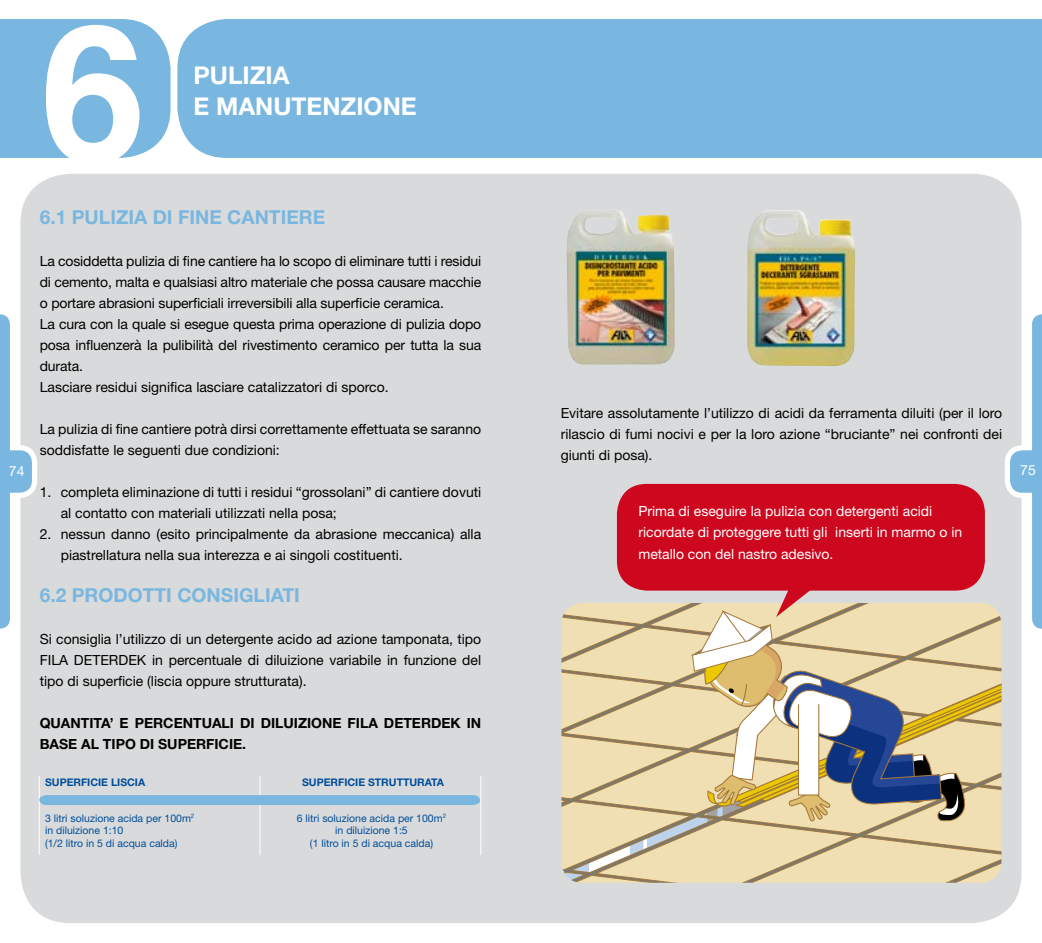
<style>
.page{position:relative;width:1042px;height:943px;background:#fff}
.page>*{position:absolute;margin:0;border:0;box-sizing:border-box;transform-origin:0 0}
.t1{font:700 190.75px "Helvetica Cyr";color:#fff}
.t2{font:700 24.5px/31.5px "Helvetica Neue";color:#fff}
.t3{font:700 19.25px "Helvetica Neue";color:#79b7e0}
.t4{font:14px/21px "Helvetica Neue";color:#000}
.t5{font:14px/21px "Helvetica Neue";color:#fff}
.t6{font:700 14px/21px "Helvetica Neue";color:#000}
.t7{font:10.5px/12.6px "Helvetica Neue";color:#004e9b;text-align:center}
.t8{font:700 10.5px "Helvetica Neue";color:#004e9b}
</style>
<div class="page">
<div style="left:0;top:19px;width:171px;height:139px;background:#79b7e0"></div>
<div style="left:177px;top:19px;width:865px;height:139px;background:#79b7e0"></div>
<div style="left:20px;top:174px;width:1001px;height:749px;background:#d9dadb;border-radius:50px"></div>
<hr style="left:260px;top:776px;width:1px;height:79px;background:#fff">
<hr style="left:480px;top:776px;width:1px;height:79px;background:#fff">
<hr style="left:39px;top:776px;width:1px;height:79px;background:#fff">
<svg style="left:39px;top:795px;width:441px;height:10px;background:#7ab7df"></svg>
<img style="left:566px;top:210px;width:109px;height:104px">
<img style="left:747px;top:210px;width:108px;height:104px">
<svg style="left:0;top:314px;width:37px;height:314px"></svg>
<svg style="left:561px;top:314px;width:481px;height:568px"></svg>
<h1 class="t1" style="left:40px;top:-15px;width:108px">6</h1>
<h2 class="t2" style="left:193px;top:59px;width:225px">PULIZIA<br>E MANUTENZIONE</h2>
<h3 class="t3" style="left:40px;top:205px;width:287px">6.1 PULIZIA DI FINE CANTIERE</h3>
<p class="t4" style="left:40px;top:250px;width:443px">La cosiddetta pulizia di fine cantiere ha lo scopo di eliminare tutti i residui di cemento, malta e qualsiasi altro materiale che possa causare macchie o portare abrasioni superficiali irreversibili alla superficie ceramica.<br>La cura con la quale si esegue questa prima operazione di pulizia dopo posa influenzerà la pulibilità del rivestimento ceramico per tutta la sua durata.<br>Lasciare residui significa lasciare catalizzatori di sporco.</p>
<p class="t4" style="left:40px;top:418px;width:443px">La pulizia di fine cantiere potrà dirsi correttamente effettuata se saranno soddisfatte le seguenti due condizioni:</p>
<p class="t4" style="left:61px;top:481px;width:422px;text-indent:-21px">1. completa eliminazione di tutti i residui “grossolani” di cantiere dovuti al contatto con materiali utilizzati nella posa;</p>
<p class="t4" style="left:61px;top:523px;width:422px;text-indent:-21px">2. nessun danno (esito principalmente da abrasione meccanica) alla piastrellatura nella sua interezza e ai singoli costituenti.</p>
<h3 class="t3" style="left:40px;top:583px;width:262px">6.2 PRODOTTI CONSIGLIATI</h3>
<p class="t4" style="left:40px;top:628px;width:443px;text-align:justify">Si consiglia l’utilizzo di un detergente acido ad azione tamponata, tipo FILA DETERDEK in percentuale di diluizione variabile in funzione del tipo di superficie (liscia oppure strutturata).</p>
<p class="t6" style="left:40px;top:712px;width:443px">QUANTITA’ E PERCENTUALI DI DILUIZIONE FILA DETERDEK IN<br>BASE AL TIPO DI SUPERFICIE.</p>
<p class="t8" style="left:45px;top:776px;width:102px">SUPERFICIE LISCIA</p>
<p class="t7" style="left:297px;top:811px;width:151px">6 litri soluzione acida per 100m<sup>2 </sup>in diluizione 1:5<br>(1 litro in 5 di acqua calda)</p>
<p class="t4" style="left:561px;top:403px;width:443px;text-align:justify">Evitare assolutamente l’utilizzo di acidi da ferramenta diluiti (per il loro rilascio di fumi nocivi e per la loro azione “bruciante” nei confronti dei giunti di posa).</p>
<p class="t5" style="left:9px;top:460px;width:17px">74</p>
<p class="t5" style="left:1020px;top:459px;width:17px">75</p>
<p class="t5" style="left:638px;top:501px;width:325px">Prima di eseguire la pulizia con detergenti acidi ricordate di proteggere tutti gli inserti in marmo o in metallo con del nastro adesivo.</p>
<p class="t8" style="left:302px;top:776px;width:143px">SUPERFICIE STRUTTURATA</p>
<p class="t7" style="left:45px;top:811px;width:151px;text-align:left">3 litri soluzione acida per 100m<sup>2 </sup>in diluizione 1:10<br>(1/2 litro in 5 di acqua calda)</p>
</div>
